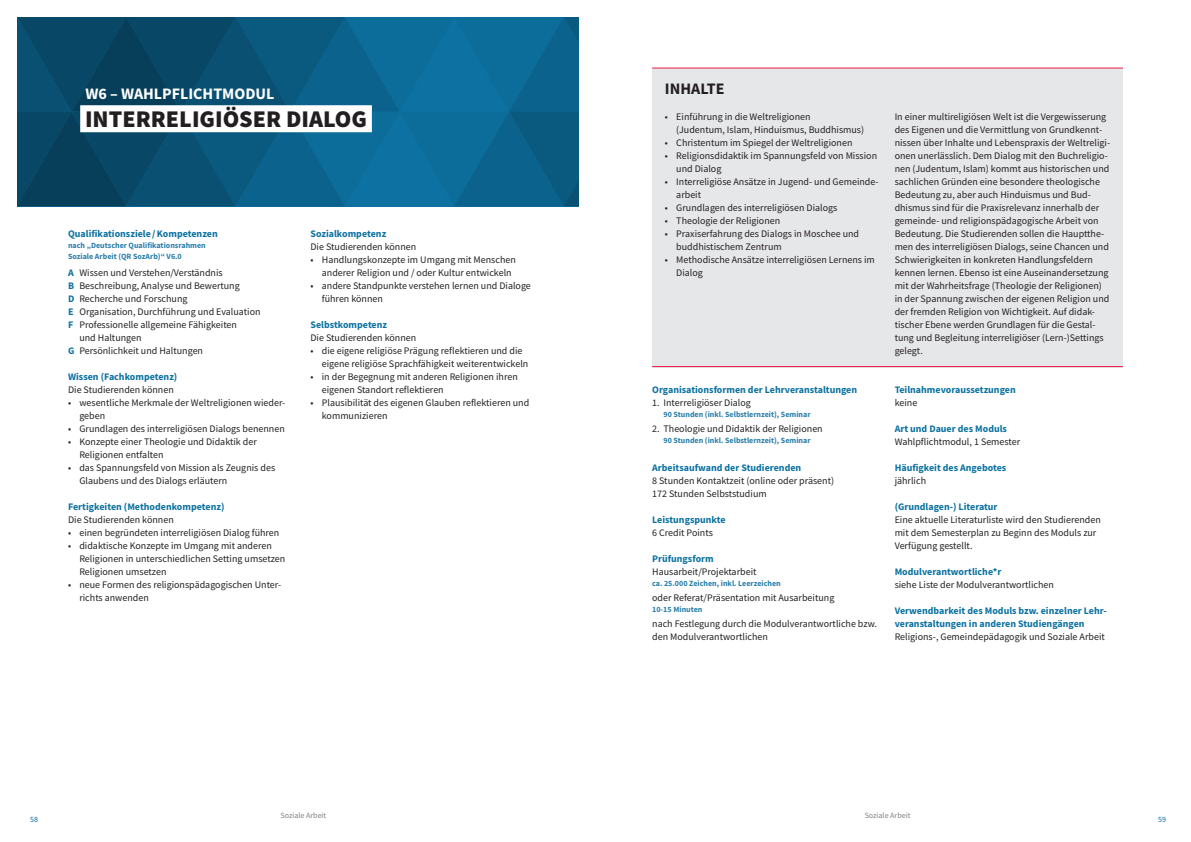
<style>
.page{position:relative;width:1191px;height:842px;background:#fff}
.page>*{position:absolute;margin:0;border:0;box-sizing:border-box;transform-origin:0 0}
.Aufgabenfeld_Balken{font:900 24px "Source Sans Pro";color:#231f20}
.Kurzbezeichnung{font:700 16px "Source Sans Pro";color:#fff}
.Inhalte{font:700 16px "Source Sans Pro";color:#231f20}
.Fließ{font:10px/13px "Source Sans Pro";color:#231f20}
.t1{font:700 10px/13px "Source Sans Pro";color:#0d72a1}
.Quali-Ziele{font:10px/13px "Source Sans Pro";color:#231f20}
.nach_QR-Sarb{font:700 8px/11px "Source Sans Pro";color:#2b7fac}
.Arbeitsaufwand{font:700 8px "Source Sans Pro";color:#2b7fac}
.t2{font:8px "Source Sans Pro";color:#808285}
.t3{font:8px "Source Sans Pro";color:#0d72a1}
.s1{font-weight:700;color:#0d72a1}
</style>
<div class="page">
<svg style="left:17px;top:17px;width:561px;height:189px;background:#0a5a81"></svg>
<div style="left:652px;top:68px;width:471px;height:300px;background:#e6e7e9"></div>
<div style="left:80px;top:105px;width:292px;height:27px;background:#fff"></div>
<hr style="left:652px;top:68px;width:471px;height:1px;background:#ed1845">
<hr style="left:652px;top:366px;width:471px;height:1px;background:#ed1845">
<p class="Kurzbezeichnung" style="left:85px;top:83px;width:191px">W6 – WAHLPFLICHTMODUL</p>
<p class="Aufgabenfeld_Balken" style="left:85px;top:103px;width:283px">INTERRELIGIÖSER DIALOG</p>
<p class="t1" style="left:68px;top:227px;width:151px">Qualifikationsziele/Kompetenzen</p>
<p class="nach_QR-Sarb" style="left:68px;top:240px;width:139px">nach „Deutscher Qualifikationsrahmen<br>Soziale Arbeit (QR SozArb)“ V6.0</p>
<p class="Quali-Ziele" style="left:68px;top:266px;width:156px"><span class="s1">A</span> Wissen und Verstehen/Verständnis</p>
<p class="Quali-Ziele" style="left:68px;top:279px;width:173px"><span class="s1">B</span> Beschreibung, Analyse und Bewertung</p>
<p class="Quali-Ziele" style="left:68px;top:292px;width:121px"><span class="s1">D</span> Recherche und Forschung</p>
<p class="Quali-Ziele" style="left:68px;top:305px;width:194px"><span class="s1">E</span> Organisation, Durchführung und Evaluation</p>
<p class="Quali-Ziele" style="left:79px;top:318px;width:159px;text-indent:-11px"><span class="s1">F</span> Professionelle allgemeine Fähigkeiten und Haltungen</p>
<p class="Quali-Ziele" style="left:68px;top:344px;width:136px"><span class="s1">G</span> Persönlichkeit und Haltungen</p>
<p class="t1" style="left:68px;top:370px;width:111px">Wissen (Fachkompetenz)</p>
<p class="Fließ" style="left:68px;top:383px;width:107px">Die Studierenden können</p>
<p class="Fließ" style="left:79px;top:396px;width:207px;text-indent:-11px">• wesentliche Merkmale der Weltreligionen wieder&shy;geben</p>
<p class="Fließ" style="left:68px;top:422px;width:218px">• Grundlagen des interreligiösen Dialogs benennen</p>
<p class="Fließ" style="left:79px;top:435px;width:179px;text-indent:-11px">• Konzepte einer Theologie und Didaktik der<br>Religionen entfalten</p>
<p class="Fließ" style="left:79px;top:461px;width:197px;text-indent:-11px">• das Spannungsfeld von Mission als Zeugnis des<br>Glaubens und des Dialogs erläutern</p>
<p class="t1" style="left:68px;top:500px;width:158px">Fertigkeiten (Methodenkompetenz)</p>
<p class="Fließ" style="left:68px;top:513px;width:107px">Die Studierenden können</p>
<p class="Fließ" style="left:68px;top:526px;width:213px">• einen begründeten interreligiösen Dialog führen</p>
<p class="Fließ" style="left:79px;top:539px;width:207px;text-indent:-11px">• didaktische Konzepte im Umgang mit anderen<br>Religionen in unterschiedlichen Setting umsetzen<br>Religionen umsetzen</p>
<p class="Fließ" style="left:79px;top:578px;width:203px;text-indent:-11px">• neue Formen des religionspädagogischen Unter&shy;richts anwenden</p>
<p class="t1" style="left:310px;top:227px;width:77px">Sozialkompetenz</p>
<p class="Fließ" style="left:310px;top:240px;width:107px">Die Studierenden können</p>
<p class="Fließ" style="left:322px;top:253px;width:195px;text-indent:-11px">• Handlungskonzepte im Umgang mit Menschen anderer Religion und / oder Kultur entwickeln</p>
<p class="Fließ" style="left:322px;top:279px;width:210px;text-indent:-11px">• andere Standpunkte verstehen lernen und Dialoge führen können</p>
<p class="t1" style="left:310px;top:318px;width:78px">Selbstkompetenz</p>
<p class="Fließ" style="left:310px;top:331px;width:107px">Die Studierenden können</p>
<p class="Fließ" style="left:322px;top:344px;width:208px;text-indent:-11px">• die eigene religiöse Prägung reflektieren und die eigene religiöse Sprachfähigkeit weiterentwickeln</p>
<p class="Fließ" style="left:322px;top:370px;width:197px;text-indent:-11px">• in der Begegnung mit anderen Religionen ihren eigenen Standort reflektieren</p>
<p class="Fließ" style="left:322px;top:396px;width:209px;text-indent:-11px">• Plausibilität des eigenen Glauben reflektieren und kommunizieren</p>
<p class="Inhalte" style="left:665px;top:78px;width:61px">INHALTE</p>
<p class="Fließ" style="left:676px;top:110px;width:189px;text-indent:-11px">• Einführung in die Weltreligionen<br>(Judentum, Islam, Hinduismus, Buddhismus)</p>
<p class="Fließ" style="left:665px;top:136px;width:189px">• Christentum im Spiegel der Weltreligionen</p>
<p class="Fließ" style="left:676px;top:149px;width:202px;text-indent:-11px">• Religionsdidaktik im Spannungsfeld von Mission und Dialog</p>
<p class="Fließ" style="left:676px;top:175px;width:204px;text-indent:-11px">• Interreligiöse Ansätze in Jugend- und Gemeinde&shy;arbeit</p>
<p class="Fließ" style="left:665px;top:201px;width:174px">• Grundlagen des interreligiösen Dialogs</p>
<p class="Fließ" style="left:665px;top:214px;width:117px">• Theologie der Religionen</p>
<p class="Fließ" style="left:676px;top:227px;width:184px;text-indent:-11px">• Praxiserfahrung des Dialogs in Moschee und buddhistischem Zentrum</p>
<p class="Fließ" style="left:676px;top:253px;width:200px;text-indent:-11px">• Methodische Ansätze interreligiösen Lernens im<br>Dialog</p>
<p class="t1" style="left:652px;top:383px;width:206px">Organisationsformen der Lehrveranstaltungen</p>
<p class="Quali-Ziele" style="left:652px;top:396px;width:100px">1. Interreligiöser Dialog</p>
<p class="Arbeitsaufwand" style="left:663px;top:409px;width:149px">90 Stunden (inkl. Selbstlernzeit), Seminar</p>
<p class="Quali-Ziele" style="left:652px;top:422px;width:172px">2. Theologie und Didaktik der Religionen</p>
<p class="Arbeitsaufwand" style="left:663px;top:435px;width:149px">90 Stunden (inkl. Selbstlernzeit), Seminar</p>
<p class="t1" style="left:652px;top:461px;width:151px">Arbeitsaufwand der Studierenden</p>
<p class="Fließ" style="left:652px;top:474px;width:183px">8 Stunden Kontaktzeit (online oder präsent)</p>
<p class="Fließ" style="left:652px;top:487px;width:116px">172 Stunden Selbststudium</p>
<p class="t1" style="left:652px;top:513px;width:75px">Leistungspunkte</p>
<p class="Fließ" style="left:652px;top:526px;width:62px">6 Credit Points</p>
<p class="t1" style="left:652px;top:552px;width:63px">Prüfungsform</p>
<p class="Fließ" style="left:652px;top:565px;width:106px">Hausarbeit/Projektarbeit</p>
<p class="nach_QR-Sarb" style="left:652px;top:578px;width:130px">ca. 25.000 Zeichen, inkl. Leerzeichen</p>
<p class="Fließ" style="left:652px;top:591px;width:184px">oder Referat/Präsentation mit Ausarbeitung</p>
<p class="Arbeitsaufwand" style="left:652px;top:604px;width:52px">10-15 Minuten</p>
<p class="Fließ" style="left:652px;top:617px;width:226px">nach Festlegung durch die Modulverantwortliche bzw. den Modulverantwortlichen</p>
<p class="Fließ" style="left:894px;top:110px;width:217px">In einer multireligiösen Welt ist die Vergewisserung des Eigenen und die Vermittlung von Grundkennt&shy;nissen über Inhalte und Lebenspraxis der Weltreligi&shy;onen unerlässlich. Dem Dialog mit den Buchreligio&shy;nen (Judentum, Islam) kommt aus historischen und sachlichen Gründen eine besondere theologische Bedeutung zu, aber auch Hinduismus und Bud&shy;dhismus sind für die Praxisrelevanz innerhalb der gemeinde- und religionspädagogische Arbeit von Bedeutung. Die Studierenden sollen die Hauptthe&shy;men des interreligiösen Dialogs, seine Chancen und Schwierigkeiten in konkreten Handlungsfeldern kennen lernen. Ebenso ist eine Auseinandersetzung mit der Wahrheitsfrage (Theologie der Religionen) in der Spannung zwischen der eigenen Religion und der fremden Religion von Wichtigkeit. Auf didak&shy;tischer Ebene werden Grundlagen für die Gestal&shy;tung und Begleitung interreligiöser (Lern-)Settings gelegt.</p>
<p class="t1" style="left:894px;top:383px;width:123px">Teilnahmevoraussetzungen</p>
<p class="Fließ" style="left:894px;top:396px;width:24px">keine</p>
<p class="t1" style="left:894px;top:422px;width:114px">Art und Dauer des Moduls</p>
<p class="Fließ" style="left:894px;top:435px;width:127px">Wahlpflichtmodul, 1 Semester</p>
<p class="t1" style="left:894px;top:461px;width:113px">Häufigkeit des Angebotes</p>
<p class="Fließ" style="left:894px;top:474px;width:33px">jährlich</p>
<p class="t1" style="left:894px;top:500px;width:104px">(Grundlagen-) Literatur</p>
<p class="Fließ" style="left:894px;top:513px;width:208px">Eine aktuelle Literaturliste wird den Studierenden mit dem Semesterplan zu Beginn des Moduls zur<br>Verfügung gestellt.</p>
<p class="t1" style="left:894px;top:565px;width:108px">Modulverantwortliche*r</p>
<p class="Fließ" style="left:894px;top:578px;width:161px">siehe Liste der Modulverantwortlichen</p>
<p class="t1" style="left:894px;top:604px;width:213px">Verwendbarkeit des Moduls bzw. einzelner Lehr&shy;veranstaltungen in anderen Studiengängen</p>
<p class="Fließ" style="left:894px;top:630px;width:212px">Religions-, Gemeindepädagogik und Soziale Arbeit</p>
<p class="t2" style="left:280px;top:810px;width:47px">Soziale Arbeit</p>
<p class="t2" style="left:864px;top:810px;width:47px">Soziale Arbeit</p>
<p class="t3" style="left:30px;top:814px;width:9px">58</p>
<p class="t3" style="left:1158px;top:814px;width:9px">59</p>
</div>
